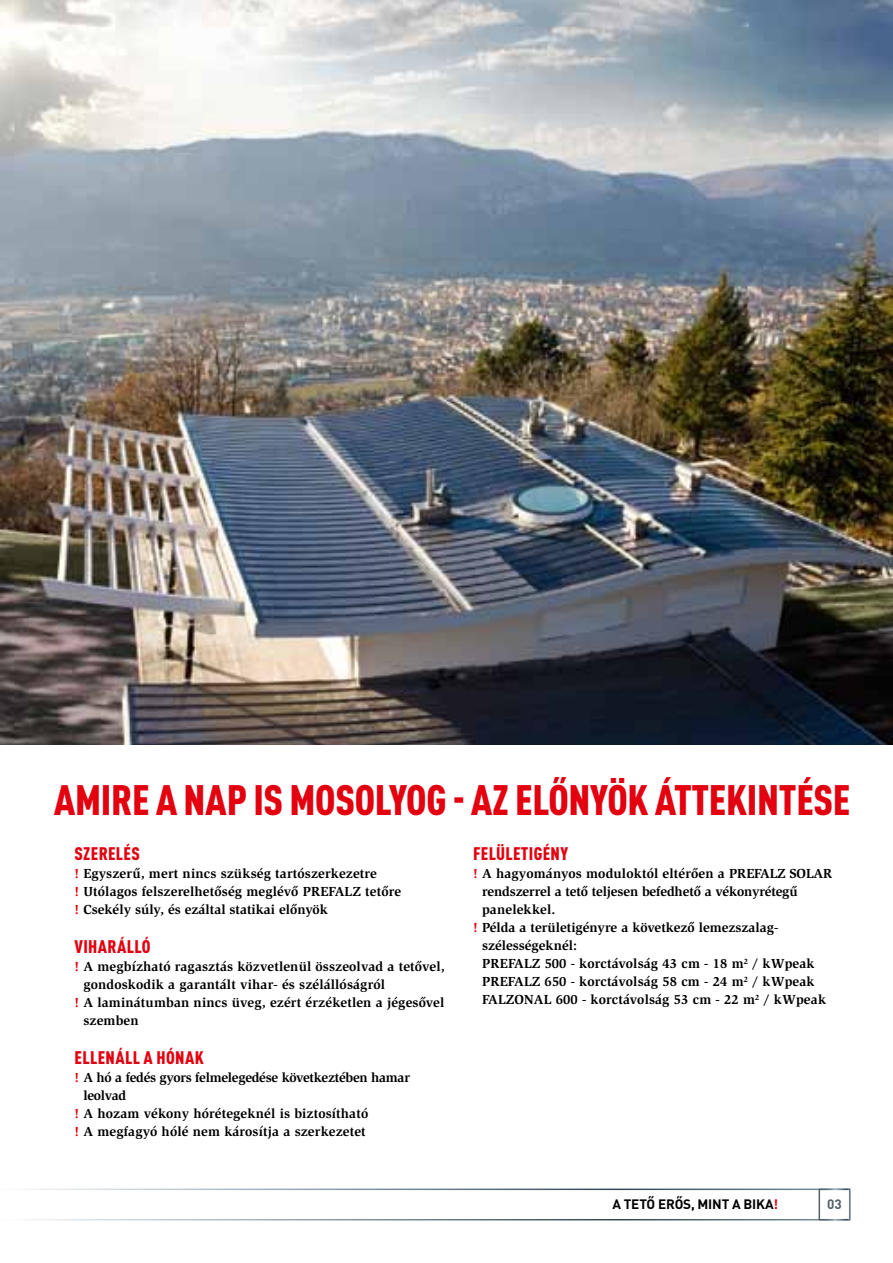
<style>
.page{position:relative;width:893px;height:1263px;background:#fff}
.page>*{position:absolute;margin:0;border:0;box-sizing:border-box;transform-origin:0 0}
.t1{font:900 condensed 42px "DIN Pro";letter-spacing:-.005em;color:#e3000f}
.t2{font:900 condensed 18px "DIN Pro";letter-spacing:.02em;color:#e3000f}
.t3{font:700 13.5px/18px "ITC Slimbach LTCE";letter-spacing:.01em;color:#000}
.t4{font:700 13.5px "ITC Slimbach LTCE";letter-spacing:-.02em;color:#000}
.t5{font:700 13.5px "ITC Slimbach LTCE";letter-spacing:-.01em;color:#000}
.t6{font:700 13.5px "DIN Pro";letter-spacing:-.01em;color:#000}
.t7{font:700 13.5px "DIN Pro";color:#52616b}
.s1{color:#e3000f}
</style>
<div class="page">
<svg style="left:24px;top:1188px;width:795px;height:32px"></svg>
<div style="left:819px;top:1188px;width:31px;height:32px;border:2px solid #fff"></div>
<img style="left:0;top:0;width:893px;height:744px">
<h1 class="t1" style="left:54px;top:767px;width:798px">Amire a Nap is mosolyog - Az előnyök áttekintése</h1>
<h2 class="t2" style="left:74px;top:839px;width:67px">Szerelés</h2>
<p class="t3" style="left:74px;top:864px;width:328px"><span class="s1">!</span> Egyszerű, mert nincs szükség tartószerkezetre<br><span class="s1">!</span> Utólagos felszerelhetőség meglévő PREFALZ tetőre <span class="s1">!</span> Csekély súly, és ezáltal statikai előnyök</p>
<h2 class="t2" style="left:74px;top:932px;width:77px">Viharálló</h2>
<p class="t3" style="left:74px;top:957px;width:372px"><span class="s1">!</span> A megbízható ragasztás közvetlenül összeolvad a tetővel,</p>
<p class="t3" style="left:83px;top:975px;width:303px">gondoskodik a garantált vihar- és szélállóságról</p>
<p class="t3" style="left:74px;top:993px;width:371px"><span class="s1">!</span> A laminátumban nincs üveg, ezért érzéketlen a jégesővel</p>
<p class="t3" style="left:83px;top:1011px;width:57px">szemben</p>
<h2 class="t2" style="left:74px;top:1043px;width:131px">Ellenáll a hónak</h2>
<p class="t4" style="left:74px;top:1069px;width:337px"><span class="s1">!</span> A hó a fedés gyors felmelegedése következtében hamar</p>
<p class="t4" style="left:83px;top:1087px;width:44px">leolvad</p>
<p class="t3" style="left:74px;top:1104px;width:295px"><span class="s1">!</span> A hozam vékony hórétegeknél is biztosítható</p>
<p class="t3" style="left:74px;top:1122px;width:293px"><span class="s1">!</span> A megfagyó hólé nem károsítja a szerkezetet</p>
<h2 class="t2" style="left:473px;top:839px;width:17px">FELÜLETIGÉNY</h2>
<p class="t3" style="left:473px;top:864px;width:361px"><span class="s1">!</span> A hagyományos moduloktól eltérően a PREFALZ SOLAR</p>
<p class="t5" style="left:482px;top:883px;width:317px">rendszerrel a tető teljesen befedhető a vékonyrétegű</p>
<p class="t3" style="left:482px;top:900px;width:75px">panelekkel.</p>
<p class="t3" style="left:473px;top:918px;width:307px"><span class="s1">!</span> Példa a területigényre a következő lemezszalag-</p>
<p class="t3" style="left:482px;top:936px;width:96px">szélességeknél:</p>
<p class="t3" style="left:482px;top:954px;width:18px">Prefalz</p>
<p class="t3" style="left:545px;top:954px;width:272px">500 - korctávolság 43 cm - 18 m<sup>2</sup> / kWpeak</p>
<p class="t3" style="left:482px;top:972px;width:18px">Prefalz</p>
<p class="t3" style="left:545px;top:972px;width:272px">650 - korctávolság 58 cm - 24 m<sup>2</sup> / kWpeak</p>
<p class="t3" style="left:482px;top:990px;width:16px">Falzo</p>
<p class="t3" style="left:524px;top:990px;width:303px">nal 600 - korctávolság 53 cm - 22 m<sup>2</sup> / kWpeak</p>
<p class="t6" style="left:612px;top:1192px;width:167px">A TETŐ ERŐS, MINT A BIKA<span class="s1">!</span></p>
<p class="t7" style="left:827px;top:1192px;width:16px">03</p>
</div>
